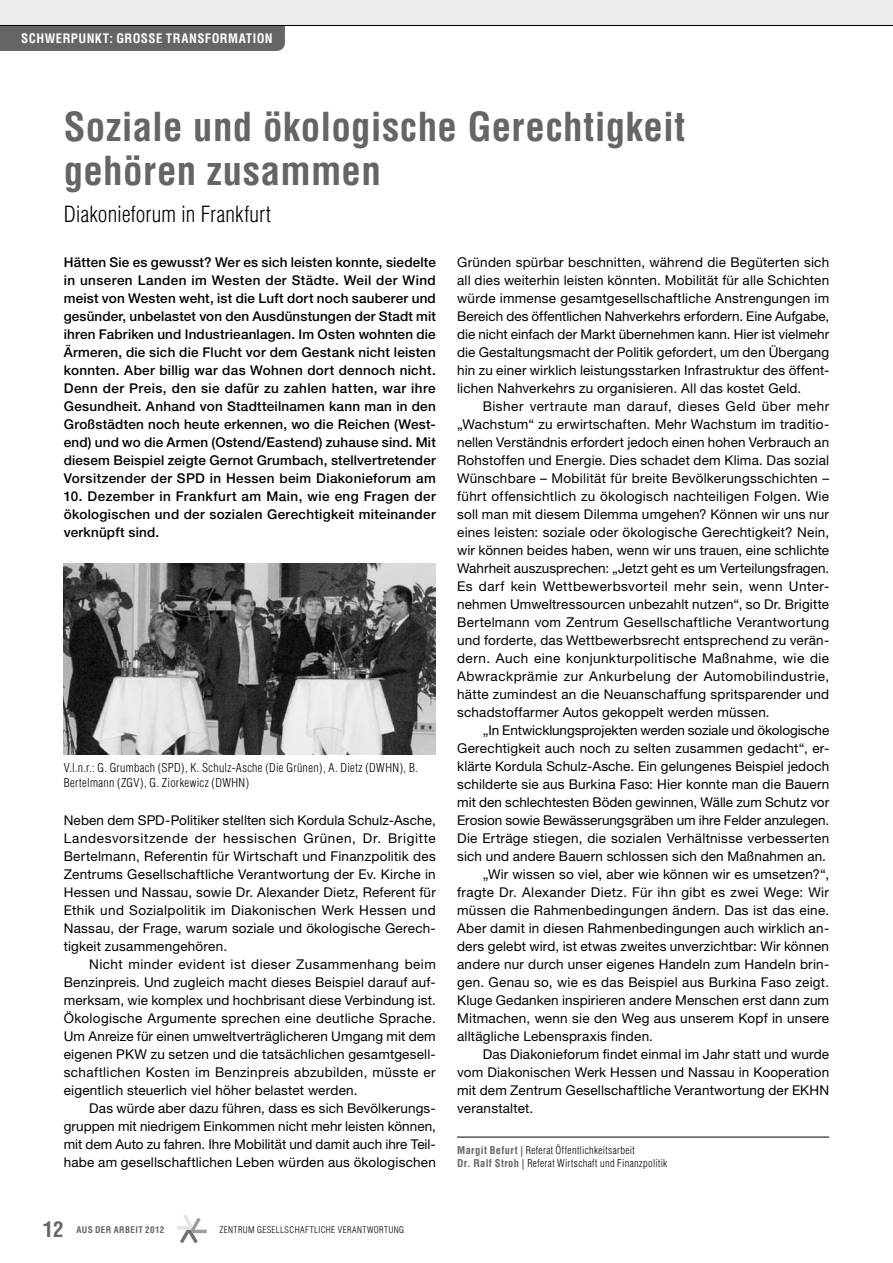
<style>
.page{position:relative;width:893px;height:1263px;background:#fff}
.page>*{position:absolute;margin:0;border:0;box-sizing:border-box;transform-origin:0 0}
.t1{font:700 condensed 39px/43.5px "Helvetica";letter-spacing:.005em;color:#646567}
.t2{font:300 condensed 21.75px "Helvetica";color:#000}
.t3{font:700 condensed 21px "Helvetica";color:#646567}
.t4{font:13.5px/18px "Helvetica Neue LT";letter-spacing:.015em;color:#000;text-align:justify}
.t5{font:500 13.5px/18px "Helvetica Neue LT";letter-spacing:.025em;color:#000;text-align:justify}
.t6{font:13.5px "Helvetica Neue LT";letter-spacing:-.005em;color:#000}
.t7{font:700 condensed 12.75px "Helvetica";letter-spacing:.035em;color:#fff}
.t8{font:300 condensed 12px "Helvetica";letter-spacing:.02em;color:#000}
.t9{font:300 condensed 10.5px/12.8px "Helvetica";letter-spacing:.03em;color:#000}
.t10{font:300 condensed 9px "Helvetica";letter-spacing:.04em;color:#000}
.t11{font:700 condensed 9px "Helvetica";letter-spacing:.045em;color:#646567}
.s1{font-weight:700;color:#646567}
</style>
<div class="page">
<svg style="left:177px;top:1214px;width:30px;height:29px"></svg>
<hr style="left:457px;top:1137px;width:372px;height:1px;background:#000">
<img style="left:64px;top:563px;width:372px;height:192px">
<div style="left:0;top:26px;width:285px;height:25px;background:#646567"></div>
<div style="left:0;top:0;width:893px;height:25px;background:#eceded"></div>
<hr style="left:0;top:25px;width:893px;height:1px;background:#000">
<p class="t7" style="left:21px;top:30px;width:253px">Schwerpunkt: GroSSe Transformation</p>
<h1 class="t1" style="left:64px;top:105px;width:623px">Soziale und ökologische Gerechtigkeit gehören zusammen</h1>
<h2 class="t2" style="left:64px;top:201px;width:208px">Diakonieforum in Frankfurt</h2>
<p class="t5" style="left:64px;top:253px;width:374px">Hätten Sie es gewusst? Wer es sich leisten konnte, siedelte in unseren Landen im Westen der Städte. Weil der Wind meist von Westen weht, ist die Luft dort noch sauberer und gesünder, unbelastet von den Ausdünstungen der Stadt mit ihren Fabriken und Industrieanlagen. Im Osten wohnten die Ärmeren, die sich die Flucht vor dem Gestank nicht leisten konnten. Aber billig war das Wohnen dort dennoch nicht.<br>Denn der Preis, den sie dafür zu zahlen hatten, war ihre Gesundheit. Anhand von Stadtteilnamen kann man in den Großstädten noch heute erkennen, wo die Reichen (West&shy;end) und wo die Armen (Ostend/Eastend) zuhause sind. Mit diesem Beispiel zeigte Gernot Grumbach, stellvertretender Vorsitzender der SPD in Hessen beim Diakonieforum am</p>
<p class="t5" style="left:64px;top:487px;width:374px">10. Dezember in Frankfurt am Main, wie eng Fragen der ökologischen und der sozialen Gerechtigkeit miteinander verknüpft sind.</p>
<p class="t8" style="left:64px;top:760px;width:321px">V.l.n.r.: G. Grumbach (SPD), K. Schulz-Asche (Die Grünen), A. Dietz (DWHN</p>
<p class="t8" style="left:400px;top:760px;width:20px">), B.</p>
<p class="t8" style="left:64px;top:775px;width:167px">Bertelmann (ZGV), G. Ziorkewicz (DWHN</p>
<p class="t8" style="left:246px;top:775px;width:5px">)</p>
<p class="t4" style="left:64px;top:811px;width:374px">Neben dem SPD-Politiker stellten sich Kordula Schulz-Asche, Landesvorsitzende der hessischen Grünen, Dr. Brigitte Bertelmann, Referentin für Wirtschaft und Finanzpolitik des Zentrums Gesellschaftliche Verantwortung der Ev. Kirche in Hessen und Nassau, sowie Dr. Alexander Dietz, Referent für Ethik und Sozialpolitik im Diakonischen Werk Hessen und Nassau, der Frage, warum soziale und ökologische Gerech&shy;tigkeit zusammengehören.</p>
<p class="t4" style="left:64px;top:955px;width:374px;text-indent:26px">Nicht minder evident ist dieser Zusammenhang beim Benzinpreis. Und zugleich macht dieses Beispiel darauf auf&shy;merksam, wie komplex und hochbrisant diese Verbindung ist.<br>Ökologische Argumente sprechen eine deutliche Sprache.<br>Um Anreize für einen umweltverträglicheren Umgang mit dem eigenen PKW zu setzen und die tatsächlichen gesamtgesell&shy;schaftlichen Kosten im Benzinpreis abzubilden, müsste er eigentlich steuerlich viel höher belastet werden.</p>
<p class="t4" style="left:64px;top:1099px;width:374px;text-indent:26px">Das würde aber dazu führen, dass es sich Bevölkerungs&shy;gruppen mit niedrigem Einkommen nicht mehr leisten können, mit dem Auto zu fahren. Ihre Mobilität und damit auch ihre Teil&shy;habe am gesellschaftlichen Leben würden aus ökologischen</p>
<h3 class="t3" style="left:43px;top:1216px;width:23px">12</h3>
<p class="t11" style="left:76px;top:1224px;width:89px">Aus der Arbeit 2012</p>
<p class="t10" style="left:219px;top:1224px;width:185px">Zentrum Gesellschaftliche Verantwortung</p>
<p class="t4" style="left:457px;top:253px;width:374px">Gründen spürbar beschnitten, während die Begüterten sich all dies weiterhin leisten könnten. Mobilität für alle Schichten würde immense gesamtgesellschaftliche Anstrengungen im Bereich des öffentlichen Nahverkehrs erfordern. Eine Aufgabe, die nicht einfach der Markt übernehmen kann. Hier ist vielmehr die Gestaltungsmacht der Politik gefordert, um den Übergang hin zu einer wirklich leistungsstarken Infrastruktur des öffent&shy;lichen Nahverkehrs zu organisieren. All das kostet Geld.</p>
<p class="t4" style="left:457px;top:397px;width:374px;text-indent:26px">Bisher vertraute man darauf, dieses Geld über mehr „Wachstum“ zu erwirtschaften. Mehr Wachstum im traditio&shy;nellen Verständnis erfordert jedoch einen hohen Verbrauch an Rohstoffen und Energie. Dies schadet dem Klima. Das sozial Wünschbare – Mobilität für breite Bevölkerungsschichten – führt offensichtlich zu ökologisch nachteiligen Folgen. Wie soll man mit diesem Dilemma umgehen? Können wir uns nur eines leisten: soziale oder ökologische Gerechtigkeit? Nein, wir können beides haben, wenn wir uns trauen, eine schlichte Wahrheit auszusprechen: „Jetzt geht es um Verteilungsfragen.<br>Es darf kein Wettbewerbsvorteil mehr sein, wenn Unter&shy;nehmen Umweltressourcen unbezahlt nutzen“, so Dr. Brigitte Bertelmann vom Zentrum Gesellschaftliche Verantwortung und forderte, das Wettbewerbsrecht entsprechend zu verän&shy;dern. Auch eine konjunkturpolitische Maßnahme, wie die Abwrackprämie zur Ankurbelung der Automobilindustrie, hätte zumindest an die Neuanschaffung spritsparender und schadstoffarmer Autos gekoppelt werden müssen.</p>
<p class="t6" style="left:483px;top:722px;width:348px">„In Entwicklungsprojekten werden soziale und ökologische</p>
<p class="t4" style="left:457px;top:739px;width:374px">Gerechtigkeit auch noch zu selten zusammen gedacht“, er-</p>
<p class="t4" style="left:457px;top:757px;width:374px">klärte Kordula Schulz-Asche. Ein gelungenes Beispiel jedoch</p>
<p class="t4" style="left:457px;top:775px;width:374px">schilderte sie aus Burkina Faso: Hier konnte man die Bauern</p>
<p class="t4" style="left:457px;top:793px;width:374px">mit den schlechtesten Böden gewinnen, Wälle zum Schutz vor</p>
<p class="t4" style="left:457px;top:811px;width:374px">Erosion sowie Bewässerungsgräben um ihre Felder anzulegen.</p>
<p class="t4" style="left:457px;top:829px;width:374px">Die Erträge stiegen, die sozialen Verhältnisse verbesserten</p>
<p class="t4" style="left:457px;top:847px;width:370px">sich und andere Bauern schlossen sich den Maßnahmen an.</p>
<p class="t4" style="left:483px;top:865px;width:348px">„Wir wissen so viel, aber wie können wir es umsetzen?“,</p>
<p class="t4" style="left:457px;top:883px;width:373px">fragte Dr. Alexander Dietz. Für ihn gibt es zwei Wege: Wir</p>
<p class="t4" style="left:457px;top:901px;width:374px">müssen die Rahmenbedingungen ändern. Das ist das eine.</p>
<p class="t4" style="left:457px;top:919px;width:374px">Aber damit in diesen Rahmenbedingungen auch wirklich an-</p>
<p class="t4" style="left:457px;top:937px;width:373px">ders gelebt wird, ist etwas zweites unverzichtbar: Wir können</p>
<p class="t4" style="left:457px;top:955px;width:374px">andere nur durch unser eigenes Handeln zum Handeln brin-</p>
<p class="t4" style="left:457px;top:973px;width:374px">gen. Genau so, wie es das Beispiel aus Burkina Faso zeigt.</p>
<p class="t4" style="left:457px;top:991px;width:373px">Kluge Gedanken inspirieren andere Menschen erst dann zum</p>
<p class="t4" style="left:457px;top:1009px;width:374px">Mitmachen, wenn sie den Weg aus unserem Kopf in unsere</p>
<p class="t4" style="left:457px;top:1027px;width:197px">alltägliche Lebenspraxis finden.</p>
<p class="t4" style="left:483px;top:1045px;width:348px">Das Diakonieforum findet einmal im Jahr statt und wurde</p>
<p class="t4" style="left:457px;top:1063px;width:374px">vom Diakonischen Werk Hessen und Nassau in Kooperation</p>
<p class="t4" style="left:457px;top:1081px;width:374px">mit dem Zentrum Gesellschaftliche Verantwortung der EKHN</p>
<p class="t4" style="left:457px;top:1099px;width:78px">veranstaltet.</p>
<p class="t9" style="left:457px;top:1144px;width:212px"><span class="s1">Margit Befurt |</span> Referat Öffentlichkeitsarbeit<br><span class="s1">Dr. Ralf Stroh |</span> Referat Wirtschaft und Finanzpolitik</p>
</div>
